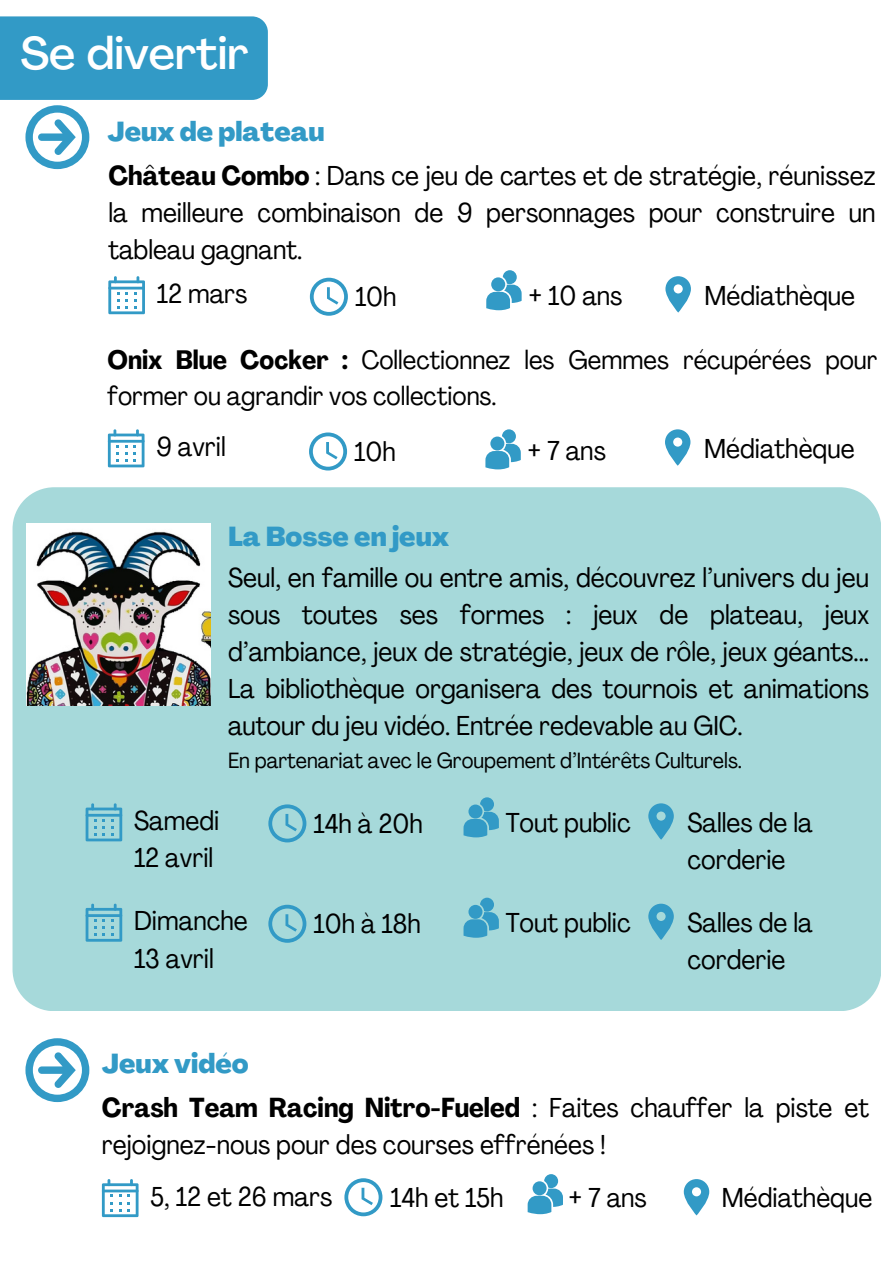
<style>
.page{position:relative;width:894px;height:1264px;background:#fff}
.page>*{position:absolute;margin:0;border:0;box-sizing:border-box;transform-origin:0 0}
.t1{font:500 45px "Agrandir";color:#fff}
.t2{font:condensed 27px/37.2px "Agrandir";color:#000}
.t3{font:800 27px "Agrandir";color:#329ac6}
.t4{font:condensed 26.25px/36px "Agrandir";color:#000}
.t5{font:condensed 21.75px "Agrandir";color:#000}
.s1{font-weight:700}
</style>
<div class="page">
<div style="left:0;top:16px;width:268px;height:84px;background:#329ac6"></div>
<svg style="left:108px;top:276px;width:37px;height:38px"></svg>
<svg style="left:310px;top:278px;width:38px;height:38px"></svg>
<svg style="left:665px;top:276px;width:25px;height:36px"></svg>
<svg style="left:486px;top:270px;width:35px;height:40px"></svg>
<svg style="left:25px;top:105px;width:64px;height:64px"></svg>
<svg style="left:108px;top:429px;width:36px;height:38px"></svg>
<svg style="left:309px;top:432px;width:38px;height:38px"></svg>
<svg style="left:665px;top:429px;width:25px;height:36px"></svg>
<svg style="left:485px;top:429px;width:35px;height:40px"></svg>
<div style="left:13px;top:487px;width:867px;height:524px;background:#a6d9da"></div>
<svg style="left:86px;top:803px;width:36px;height:38px"></svg>
<svg style="left:268px;top:804px;width:38px;height:38px"></svg>
<svg style="left:648px;top:803px;width:25px;height:36px"></svg>
<svg style="left:463px;top:797px;width:35px;height:40px"></svg>
<svg style="left:86px;top:903px;width:36px;height:38px"></svg>
<svg style="left:268px;top:904px;width:38px;height:38px"></svg>
<svg style="left:648px;top:903px;width:25px;height:36px"></svg>
<svg style="left:463px;top:897px;width:35px;height:40px"></svg>
<img style="left:26px;top:524px;width:185px;height:181px">
<svg style="left:102px;top:1179px;width:36px;height:38px"></svg>
<svg style="left:344px;top:1178px;width:38px;height:38px"></svg>
<svg style="left:683px;top:1179px;width:26px;height:36px"></svg>
<svg style="left:527px;top:1174px;width:35px;height:40px"></svg>
<svg style="left:25px;top:1038px;width:64px;height:64px"></svg>
<h1 class="t1" style="left:20px;top:36px;width:230px">Se divertir</h1>
<p class="t3" style="left:107px;top:121px;width:218px">Jeux de plateau</p>
<h2 class="t2" style="left:108px;top:160px;width:768px;text-align:justify"><span class="s1">Château Combo</span> : Dans ce jeu de cartes et de stratégie, réunissez la meilleure combinaison de 9 personnages pour construire un tableau gagnant.</h2>
<p class="t2" style="left:157px;top:277px;width:92px">12 mars</p>
<p class="t2" style="left:355px;top:281px;width:43px">10h</p>
<p class="t2" style="left:528px;top:279px;width:96px">+ 10 ans</p>
<p class="t2" style="left:704px;top:279px;width:152px">Médiathèque</p>
<p class="t4" style="left:107px;top:344px;width:771px"><span class="s1">Onix Blue Cocker :</span> Collectionnez les Gemmes récupérées pour former ou agrandir vos collections.</p>
<p class="t2" style="left:156px;top:431px;width:71px">9 avril</p>
<p class="t2" style="left:354px;top:435px;width:43px">10h</p>
<p class="t2" style="left:527px;top:434px;width:80px">+ 7 ans</p>
<p class="t2" style="left:703px;top:432px;width:152px">Médiathèque</p>
<p class="t3" style="left:228px;top:526px;width:222px">La Bosse en jeux</p>
<p class="t2" style="left:228px;top:561px;width:642px;text-align:justify">Seul, en famille ou entre amis, découvrez l’univers du jeu sous toutes ses formes : jeux de plateau, jeux d’ambiance, jeux de stratégie, jeux de rôle, jeux géants...<br>La bibliothèque organisera des tournois et animations autour du jeu vidéo. Entrée redevable au GIC.</p>
<p class="t5" style="left:228px;top:751px;width:515px">En partenariat avec le Groupement d’Intérêts Culturels.</p>
<p class="t2" style="left:134px;top:804px;width:87px">Samedi</p>
<p class="t2" style="left:134px;top:841px;width:81px">12 avril</p>
<p class="t2" style="left:313px;top:807px;width:111px">14h à 20h</p>
<p class="t2" style="left:687px;top:806px;width:127px">Salles de la corderie</p>
<p class="t2" style="left:505px;top:806px;width:127px">Tout public</p>
<p class="t2" style="left:134px;top:905px;width:115px">Dimanche</p>
<p class="t2" style="left:134px;top:942px;width:81px">13 avril</p>
<p class="t2" style="left:313px;top:907px;width:109px">10h à 18h</p>
<p class="t2" style="left:687px;top:906px;width:127px">Salles de la corderie</p>
<p class="t2" style="left:505px;top:906px;width:127px">Tout public</p>
<p class="t3" style="left:102px;top:1052px;width:148px">Jeux vidéo</p>
<p class="t2" style="left:102px;top:1091px;width:768px"><span class="s1">Crash Team Racing Nitro-Fueled</span> : Faites chauffer la piste et rejoignez-nous pour des courses effrénées !</p>
<p class="t2" style="left:150px;top:1180px;width:183px">5, 12 et 26 mars</p>
<p class="t2" style="left:390px;top:1181px;width:115px">14h et 15h</p>
<p class="t2" style="left:568px;top:1181px;width:80px">+ 7 ans</p>
<p class="t2" style="left:721px;top:1181px;width:152px">Médiathèque</p>
</div>
